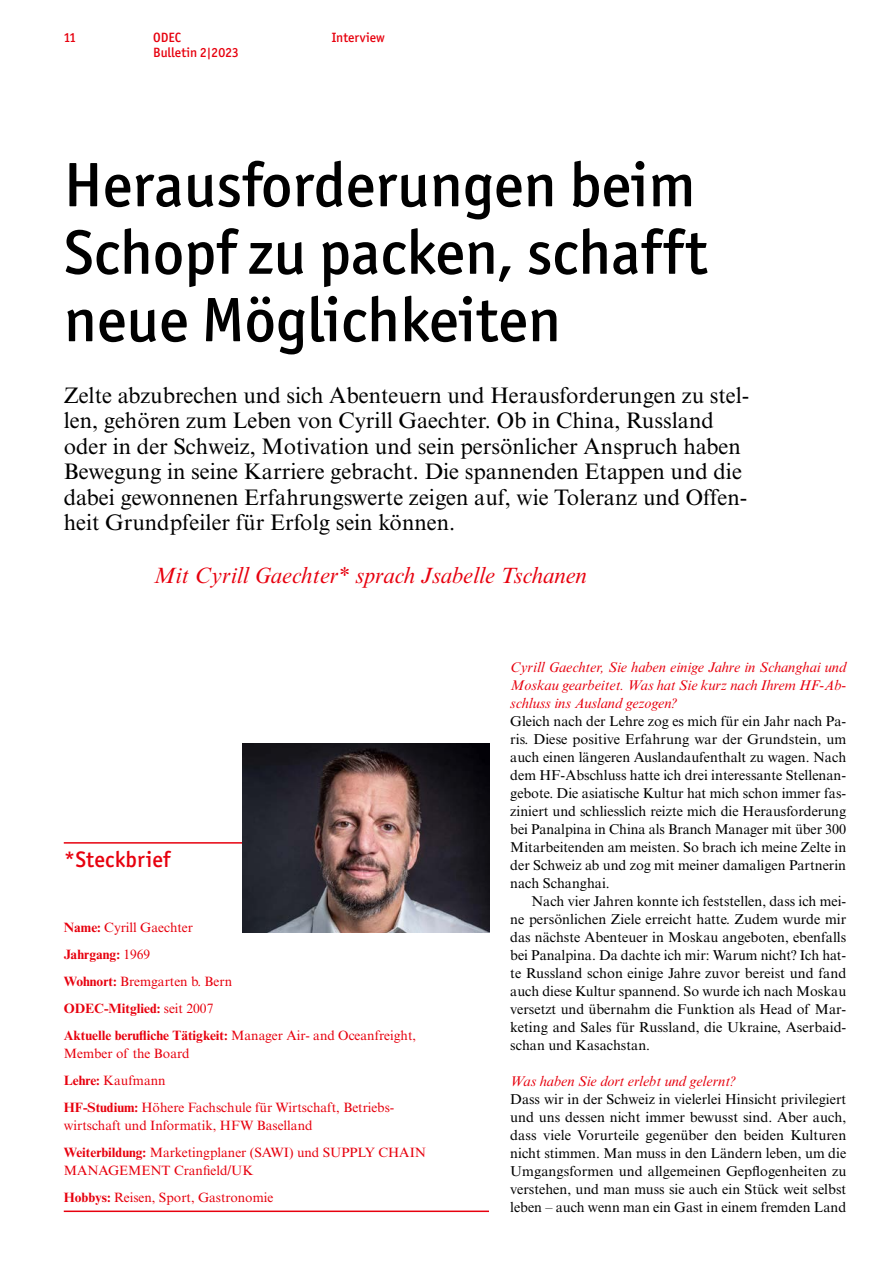
<style>
.page{position:relative;width:893px;height:1263px;background:#fff}
.page>*{position:absolute;margin:0;border:0;box-sizing:border-box;transform-origin:0 0}
.t1{font:500 63px/67.5px "Officina Sans ITC Std";color:#000}
.t2{font:22.5px/25.5px "Times New Roman MT Std";color:#000}
.t3{font:italic 22.5px "Times New Roman MT Std";color:#e7000e}
.t4{font:500 22.5px "Officina Sans ITC Std";letter-spacing:.01em;color:#e7000e}
.t5{font:14.25px/18px "Times New Roman MT Std";color:#000;text-align:justify}
.t6{font:italic 14.25px/18px "Times New Roman MT Std";color:#e7000e;text-align:justify}
.t7{font:13.5px/27px "Times New Roman MT Std";color:#e7000e}
.t8{font:500 13.5px/15px "Officina Sans ITC Std";color:#e7000e}
.s1{font-weight:700}
</style>
<div class="page">
<hr style="left:64px;top:842px;width:425px;height:2px;background:#e7000e">
<hr style="left:64px;top:1210px;width:425px;height:2px;background:#e7000e">
<img style="left:242px;top:744px;width:247px;height:188px">
<p class="t8" style="left:64px;top:30px;width:14px">11</p>
<p class="t8" style="left:153px;top:30px;width:87px">ODEC<br>Bulletin 2|2023</p>
<p class="t8" style="left:332px;top:30px;width:55px">Interview</p>
<h1 class="t1" style="left:64px;top:151px;width:645px">Herausforderungen beim<br>Schopf zu packen, schafft neue Möglichkeiten</h1>
<p class="t2" style="left:64px;top:382px;width:687px">Zelte abzubrechen und sich Abenteuern und Herausforderungen zu stel&shy;len, gehören zum Leben von Cyrill Gaechter. Ob in China, Russland oder in der Schweiz, Motivation und sein persönlicher Anspruch haben Bewegung in seine Karriere gebracht. Die spannenden Etappen und die dabei gewonnenen Erfahrungswerte zeigen auf, wie Toleranz und Offen&shy;heit Grundpfeiler für Erfolg sein können.</p>
<h2 class="t3" style="left:153px;top:562px;width:435px">Mit Cyrill Gaechter* sprach Jsabelle Tschanen</h2>
<h2 class="t4" style="left:64px;top:846px;width:108px">*Steckbrief</h2>
<p class="t7" style="left:64px;top:914px;width:354px"><span class="s1">Name:</span> Cyrill Gaechter<br><span class="s1">Jahrgang:</span> 1969<br><span class="s1">Wohnort:</span> Bremgarten b. Bern<br><span class="s1">ODEC-Mitglied:</span> seit 2007<br><span class="s1">Aktuelle berufliche Tätigkeit:</span> Manager Air- and Oceanfreight,</p>
<p class="t7" style="left:64px;top:1040px;width:332px">Member of the Board<br><span class="s1">Lehre:</span> Kaufmann<br><span class="s1">HF-Studium:</span> Höhere Fachschule für Wirtschaft, Betriebs-</p>
<p class="t7" style="left:64px;top:1112px;width:364px">wirtschaft und Informatik, HFW Baselland<br><span class="s1">Weiterbildung:</span> Marketingplaner (SAWI) und SUPPLY CHAIN</p>
<p class="t7" style="left:64px;top:1157px;width:211px">MANAGEMENT Cranfield/UK<br><span class="s1">Hobbys:</span> Reisen, Sport, Gastronomie</p>
<p class="t6" style="left:510px;top:658px;width:337px">Cyrill Gaechter, Sie haben einige Jahre in Schanghai und Moskau gearbeitet. Was hat Sie kurz nach Ihrem HF-Ab&shy;schluss ins Ausland gezogen?</p>
<p class="t5" style="left:510px;top:712px;width:338px">Gleich nach der Lehre zog es mich für ein Jahr nach Pa&shy;ris. Diese positive Erfahrung war der Grundstein, um auch einen längeren Auslandaufenthalt zu wagen. Nach dem HF-Abschluss hatte ich drei interessante Stellenan&shy;gebote. Die asiatische Kultur hat mich schon immer fas&shy;ziniert und schliesslich reizte mich die Herausforderung bei Panalpina in China als Branch Manager mit über 300<br>Mitarbeitenden am meisten. So brach ich meine Zelte in der Schweiz ab und zog mit meiner damaligen Partnerin nach Schanghai.</p>
<p class="t5" style="left:510px;top:892px;width:338px;text-indent:21px">Nach vier Jahren konnte ich feststellen, dass ich mei&shy;ne persönlichen Ziele erreicht hatte. Zudem wurde mir das nächste Abenteuer in Moskau angeboten, ebenfalls bei Panalpina. Da dachte ich mir: Warum nicht? Ich hat&shy;te Russland schon einige Jahre zuvor bereist und fand auch diese Kultur spannend. So wurde ich nach Moskau versetzt und übernahm die Funktion als Head of Mar&shy;keting and Sales für Russland, die Ukraine, Aserbaid&shy;schan und Kasachstan.</p>
<p class="t6" style="left:510px;top:1072px;width:227px">Was haben Sie dort erlebt und gelernt?</p>
<p class="t5" style="left:510px;top:1090px;width:338px">Dass wir in der Schweiz in vielerlei Hinsicht privilegiert und uns dessen nicht immer bewusst sind. Aber auch, dass viele Vorurteile gegenüber den beiden Kulturen nicht stimmen. Man muss in den Ländern leben, um die Umgangsformen und allgemeinen Gepflogenheiten zu verstehen, und man muss sie auch ein Stück weit selbst leben – auch wenn man ein Gast in einem fremden Land</p>
</div>
